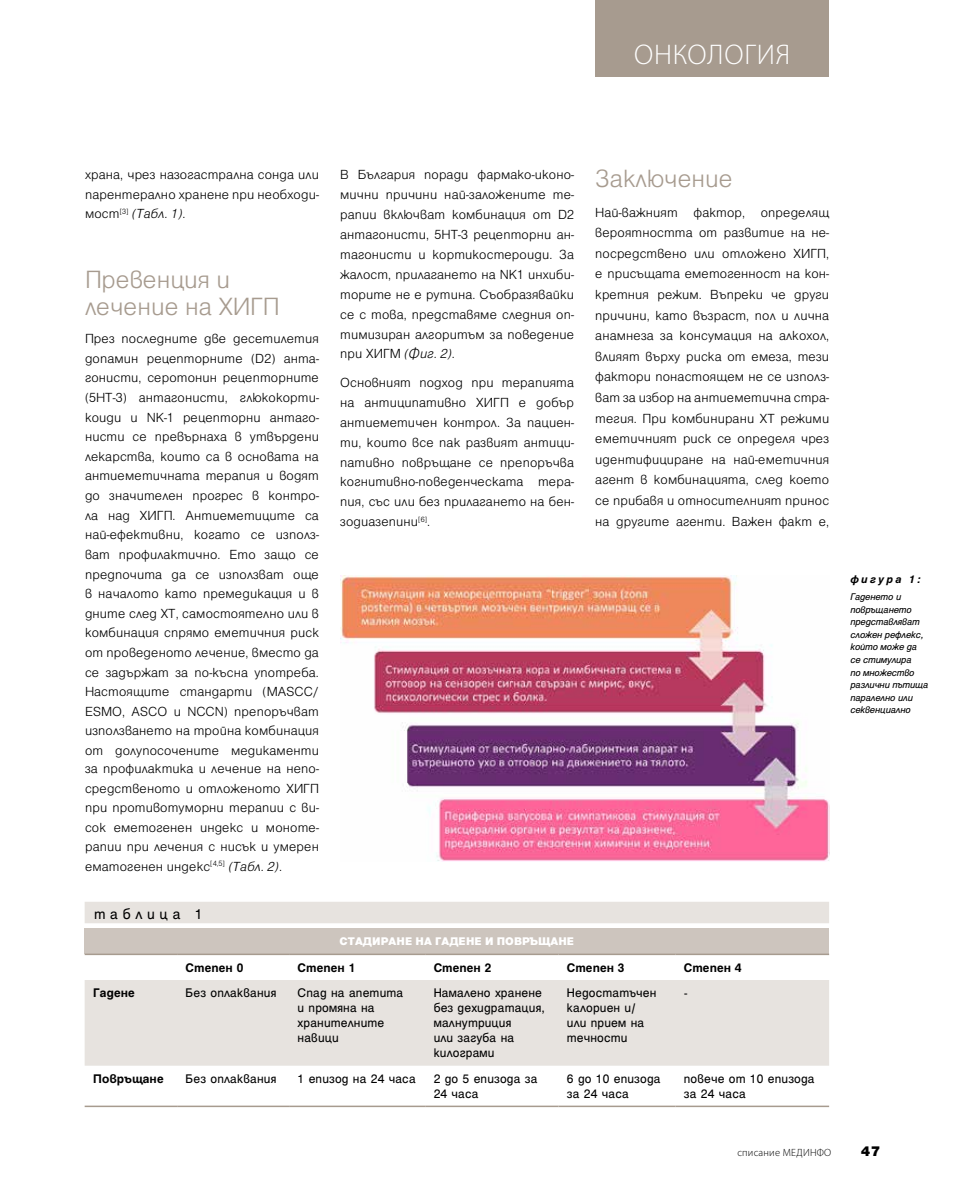
<style>
.page{position:relative;width:978px;height:1191px;background:#fff}
.page>*{position:absolute;margin:0;border:0;box-sizing:border-box;transform-origin:0 0}
.t1{font:300 28.5px "Myriad Pro";letter-spacing:.03em;color:#fff}
.t2{font:300 27px/27.2px "Helen Pro";color:#a79b8f}
.t3{font:15.75px "Helen Pro";letter-spacing:.3em;color:#000}
.t4{font:900 15px "Helen Pro";color:#000}
.t5{font:300 14.25px/19.6px "Helen Pro";letter-spacing:.01em;color:#000;text-align:justify}
.t6{font:13.5px/15px "Helen Pro";letter-spacing:.01em;color:#000}
.t7{font:700 13.5px "Helen Pro";letter-spacing:.01em;color:#000}
.t8{font:900 12px "Helen Pro";letter-spacing:.01em;color:#fff}
.t9{font:italic 700 12px "Helen Pro";letter-spacing:.2em;color:#000}
.t10{font:italic 10.5px/12.6px "Helen Pro";letter-spacing:-.01em;color:#000}
.t11{font:300 10.5px "Myriad Pro";letter-spacing:.02em;color:#000}
.s1{font-style:italic}
</style>
<div class="page">
<div style="left:595px;top:0;width:234px;height:77px;background:#a79b8f"></div>
<img style="left:340px;top:575px;width:489px;height:286px">
<div style="left:85px;top:928px;width:744px;height:26px;background:#cdc5be"></div>
<svg style="left:85px;top:955px;width:744px;height:111px"></svg>
<div style="left:85px;top:980px;width:744px;height:85px;background:#e7e3df"></div>
<hr style="left:85px;top:953px;width:92px;height:2px;background:#a79b8f">
<hr style="left:177px;top:953px;width:112px;height:2px;background:#a79b8f">
<hr style="left:289px;top:953px;width:136px;height:2px;background:#a79b8f">
<hr style="left:425px;top:953px;width:133px;height:2px;background:#a79b8f">
<hr style="left:558px;top:953px;width:117px;height:2px;background:#a79b8f">
<hr style="left:675px;top:953px;width:154px;height:2px;background:#a79b8f">
<hr style="left:85px;top:1105px;width:92px;height:2px;background:#a79b8f">
<hr style="left:177px;top:1105px;width:112px;height:2px;background:#a79b8f">
<hr style="left:289px;top:1105px;width:136px;height:2px;background:#a79b8f">
<hr style="left:425px;top:1105px;width:133px;height:2px;background:#a79b8f">
<hr style="left:558px;top:1105px;width:117px;height:2px;background:#a79b8f">
<hr style="left:675px;top:1105px;width:154px;height:2px;background:#a79b8f">
<div style="left:85px;top:901px;width:744px;height:22px;background:#e7e3df"></div>
<h1 class="t1" style="left:634px;top:37px;width:158px">ОНКОЛОГИЯ</h1>
<p class="t5" style="left:85px;top:165px;width:235px">храна, чрез назогастрална сонда или парентерално хранене при необходи&shy;мост<sup>[3]</sup> <span class="s1">(Табл. 1)</span>.</p>
<h2 class="t2" style="left:85px;top:266px;width:196px">Превенция и лечение на ХИГП</h2>
<p class="t5" style="left:85px;top:329px;width:235px">През последните две десетилетия допамин рецепторните (D2) анта&shy;гонисти, серотонин рецепторните (5HT-3) антагонисти, глюкокорти&shy;коиди и NK-1 рецепторни антаго&shy;нисти се превърнаха в утвърдени лекарства, които са в основата на антиеметичната терапия и водят до значителен прогрес в контро&shy;ла над ХИГП. Антиеметиците са най-ефективни, когато се използ&shy;ват профилактично. Ето защо се предпочита да се използват още в началото като премедикация и в дните след ХТ, самостоятелно или в комбинация спрямо еметичния риск от проведеното лечение, вместо да се задържат за по-късна употреба.<br>Настоящите стандарти (MASCC/ ESMO, ASCO и NCCN) препоръчват използването на тройна комбинация от долупосочените медикаменти</p>
<p class="t5" style="left:85px;top:758px;width:235px">за профилактика и лечение на непо&shy;средственото и отложеното ХИГП при противотуморни терапии с ви&shy;сок еметогенен индекс и моноте&shy;рапии при лечения с нисък и умерен ематогенен индекс<sup>[4,5]</sup> <span class="s1">(Табл. 2)</span>.</p>
<p class="t3" style="left:94px;top:905px;width:110px">таблица 1</p>
<p class="t5" style="left:340px;top:165px;width:235px">В България поради фармако-иконо&shy;мични причини най-заложените те&shy;рапии включват комбинация от D2 антагонисти, 5HT-3 рецепторни ан&shy;тагонисти и кортикостероиди. За жалост, прилагането на NK1 инхиби&shy;торите не е рутина. Съобразявайки се с това, представяме следния оп&shy;тимизиран алгоритъм за поведение при ХИГМ <span class="s1">(Фиг. 2)</span>.</p>
<p class="t5" style="left:340px;top:372px;width:235px">Основният подход при терапията на антиципативно ХИГП е добър антиеметичен контрол. За пациен&shy;ти, които все пак развият антици&shy;пативно повръщане се препоръчва когнитивно-поведенческата тера&shy;пия, със или без прилагането на бен&shy;зодиазепини<sup>[6]</sup>.</p>
<p class="t8" style="left:340px;top:934px;width:236px">СТАДИРАНЕ НА ГАДЕНЕ И ПОВРЪЩАНЕ</p>
<h2 class="t2" style="left:595px;top:165px;width:139px">Заключение</h2>
<p class="t5" style="left:595px;top:202px;width:235px;line-height:20.5px">Най-важният фактор, определящ вероятността от развитие на не&shy;посредствено или отложено ХИГП, е присъщата еметогенност на кон&shy;кретния режим. Въпреки че други причини, като възраст, пол и лична анамнеза за консумация на алкохол, влияят върху риска от емеза, тези фактори понастоящем не се използ&shy;ват за избор на антиеметична стра&shy;тегия. При комбинирани ХТ режими еметичният риск се определя чрез идентифициране на най-еметичния агент в комбинацията, след което се прибавя и относителният принос на другите агенти. Важен факт е,</p>
<p class="t7" style="left:186px;top:960px;width:59px">Степен 0</p>
<p class="t7" style="left:298px;top:960px;width:59px">Степен 1</p>
<p class="t7" style="left:434px;top:960px;width:59px">Степен 2</p>
<p class="t7" style="left:567px;top:960px;width:59px">Степен 3</p>
<p class="t7" style="left:684px;top:960px;width:59px">Степен 4</p>
<p class="t7" style="left:93px;top:985px;width:43px">Гадене</p>
<p class="t6" style="left:186px;top:985px;width:92px">Без оплаквания</p>
<p class="t6" style="left:298px;top:985px;width:107px">Спад на апетита и промяна на хранителните навици</p>
<p class="t6" style="left:434px;top:985px;width:113px">Намалено хранене без дехидратация, малнутриция<br>или загуба на килограми</p>
<p class="t6" style="left:567px;top:985px;width:91px">Недостатъчен калориен и/ или прием на течности</p>
<p class="t6" style="left:684px;top:985px;width:6px">-</p>
<p class="t7" style="left:93px;top:1071px;width:72px">Повръщане</p>
<p class="t6" style="left:186px;top:1071px;width:92px">Без оплаквания</p>
<p class="t6" style="left:298px;top:1071px;width:120px">1 епизод на 24 часа</p>
<p class="t6" style="left:434px;top:1071px;width:105px">2 до 5 епизода за<br>24 часа</p>
<p class="t6" style="left:567px;top:1071px;width:95px">6 до 10 епизода за 24 часа</p>
<p class="t6" style="left:684px;top:1071px;width:132px">повече от 10 епизода за 24 часа</p>
<p class="t9" style="left:850px;top:573px;width:74px">фигура 1:</p>
<p class="t10" style="left:850px;top:590px;width:79px">Гаденето и повръщането представляват сложен рефлекс, който може да се стимулира<br>по множество различни пътища паралелно или секвенциално</p>
<p class="t11" style="left:737px;top:1146px;width:95px">списание МЕДИНФО</p>
<p class="t4" style="left:861px;top:1142px;width:21px">47</p>
</div>
